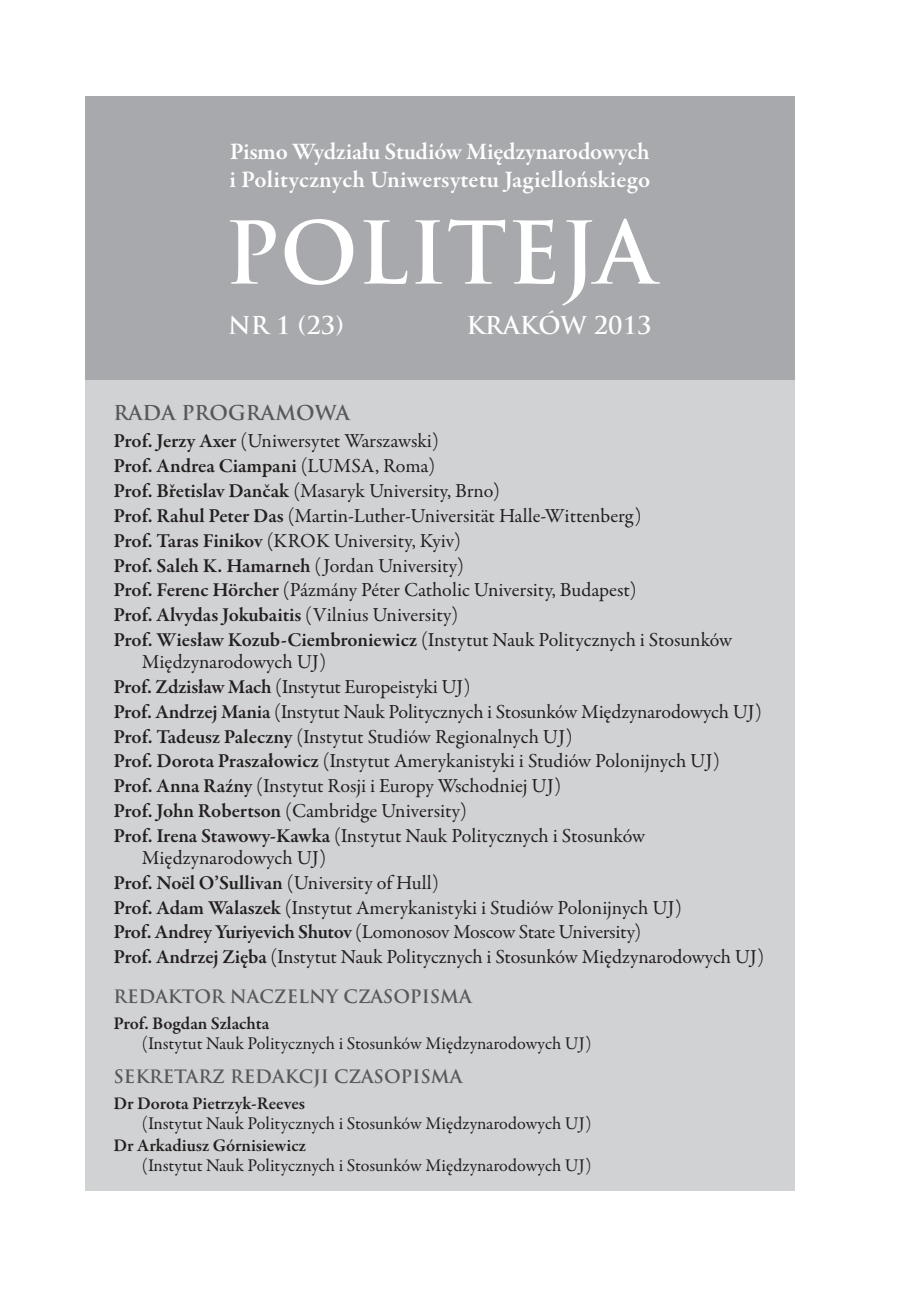
<style>
.page{position:relative;width:908px;height:1304px;background:#fff}
.page>*{position:absolute;margin:0;border:0;box-sizing:border-box;transform-origin:0 0}
.Tekst{font:700 84px "Trajan Pro";letter-spacing:.005em;color:#fff}
.Tekst-2{font:600 24px/28px "Garamond Premr Pro";letter-spacing:-.005em;color:#fff}
.Tekst-3{font:700 24px "Trajan Pro";color:#fff}
.t1{font:20px/22px "Garamond Premr Pro";letter-spacing:-.005em;color:#231f20}
.t2{font:600 20px "Garamond Premr Pro";letter-spacing:-.005em;color:#231f20}
.t3{font:700 20px "Trajan Pro";color:#57585a}
.t4{font:18px/20px "Garamond Premr Pro";color:#231f20}
.t5{font:700 18px "Trajan Pro";color:#57585a}
.s1{font-weight:600}
.s2{font-weight:400}
</style>
<div class="page">
<div style="left:85px;top:351px;width:709px;height:840px;background:#d1d2d4"></div>
<div style="left:85px;top:96px;width:709px;height:284px;background:#a8a9ad"></div>
<p class="Tekst-2" style="left:229px;top:138px;width:422px">Pismo Wydziału Studiów Międzynarodowych i Politycznych Uniwersytetu Jagiellońskiego</p>
<p class="Tekst" style="left:224px;top:201px;width:432px">POLITEJA</p>
<p class="Tekst-3" style="left:228px;top:311px;width:117px">NR 1 (23)</p>
<p class="Tekst-3" style="left:466px;top:311px;width:186px">KRAKÓW 2013</p>
<p class="t3" style="left:113px;top:400px;width:237px">RADA PROGRAMOWA</p>
<p class="t1" style="left:113px;top:431px;width:327px"><span class="s1">Prof. Jerzy Axer</span> (Uniwersytet Warszawski)</p>
<p class="t2" style="left:113px;top:454px;width:323px">Prof. Andrea Ciampani <span class="s2">(LUMSA, Roma)</span></p>
<p class="t1" style="left:113px;top:480px;width:388px"><span class="s1">Prof. Břetislav Dančak</span> (Masaryk University, Brno)</p>
<p class="t1" style="left:113px;top:505px;width:529px"><span class="s1">Prof. Rahul Peter Das</span> (Martin-Luther-Universität Halle-Wittenberg)</p>
<p class="t1" style="left:113px;top:530px;width:349px"><span class="s1">Prof. Taras Finikov</span> (KROK University, Kyiv)</p>
<p class="t2" style="left:113px;top:553px;width:352px">Prof. Saleh K. Hamarneh <span class="s2">( Jordan University)</span></p>
<p class="t1" style="left:113px;top:580px;width:524px"><span class="s1">Prof. Ferenc Hörcher</span> (Pázmány Péter Catholic University, Budapest)</p>
<p class="t2" style="left:113px;top:603px;width:346px">Prof. Alvydas Jokubaitis <span class="s2">(Vilnius University)</span></p>
<p class="t1" style="left:142px;top:629px;width:591px;text-indent:-28px"><span class="s1">Prof. Wiesław Kozub-Ciembroniewicz</span> (Instytut Nauk Politycznych i Stosunków<br>Międzynarodowych UJ)</p>
<p class="t1" style="left:113px;top:676px;width:358px"><span class="s1">Prof. Zdzisław Mach</span> (Instytut Europeistyki UJ)</p>
<p class="t1" style="left:113px;top:701px;width:649px"><span class="s1">Prof. Andrzej Mania</span> (Instytut Nauk Politycznych i Stosunków Międzynarodowych UJ)</p>
<p class="t1" style="left:113px;top:726px;width:460px"><span class="s1">Prof. Tadeusz Paleczny</span> (Instytut Studiów Regionalnych UJ)</p>
<p class="t1" style="left:113px;top:751px;width:607px"><span class="s1">Prof. Dorota Praszałowicz</span> (Instytut Amerykanistyki i Studiów Polonijnych UJ)</p>
<p class="t1" style="left:113px;top:775px;width:449px"><span class="s1">Prof. Anna Raźny</span> (Instytut Rosji i Europy Wschodniej UJ)</p>
<p class="t1" style="left:113px;top:800px;width:355px"><span class="s1">Prof. John Robertson</span> (Cambridge University)</p>
<p class="t1" style="left:142px;top:825px;width:504px;text-indent:-28px"><span class="s1">Prof. Irena Stawowy-Kawka</span> (Instytut Nauk Politycznych i Stosunków<br>Międzynarodowych UJ)</p>
<p class="t2" style="left:113px;top:870px;width:327px">Prof. Noël O’Sullivan <span class="s2">(University of Hull)</span></p>
<p class="t1" style="left:113px;top:897px;width:569px"><span class="s1">Prof. Adam Walaszek</span> (Instytut Amerykanistyki i Studiów Polonijnych UJ)</p>
<p class="t1" style="left:113px;top:922px;width:529px"><span class="s1">Prof. Andrey Yuriyevich Shutov</span> (Lomonosov Moscow State University)</p>
<p class="t1" style="left:113px;top:946px;width:652px"><span class="s1">Prof. Andrzej Zięba</span> (Instytut Nauk Politycznych i Stosunków Międzynarodowych UJ)</p>
<p class="t5" style="left:113px;top:985px;width:360px">REDAKTOR NACZELNY CZASOPISMA</p>
<p class="t4" style="left:142px;top:1013px;width:451px;text-indent:-28px"><span class="s1">Prof. Bogdan Szlachta<br></span>(Instytut Nauk Politycznych i Stosunków Międzynarodowych UJ)</p>
<p class="t5" style="left:113px;top:1065px;width:350px">SEKRETARZ REDAKCJI CZASOPISMA</p>
<p class="t4" style="left:142px;top:1093px;width:451px;text-indent:-28px"><span class="s1">Dr Dorota Pietrzyk-Reeves<br></span>(Instytut Nauk Politycznych i Stosunków Międzynarodowych UJ)</p>
<p class="t4" style="left:142px;top:1136px;width:451px;text-indent:-28px"><span class="s1">Dr Arkadiusz Górnisiewicz<br></span>(Instytut Nauk Politycznych i Stosunków Międzynarodowych UJ)</p>
</div>
